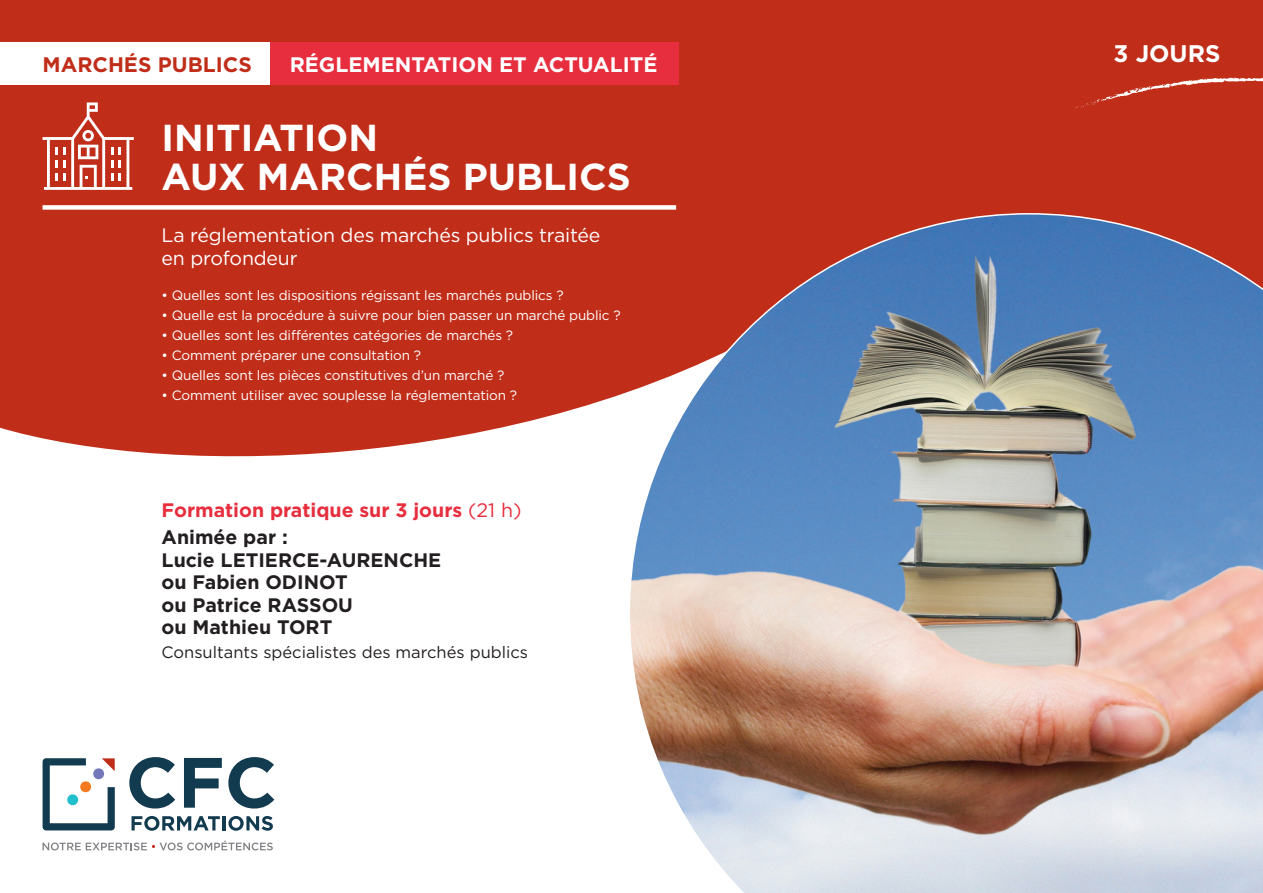
<style>
.page{position:relative;width:1263px;height:893px;background:#c02d19}
.page>*{position:absolute;margin:0;border:0;box-sizing:border-box;transform-origin:0 0}
.t1{font:700 37.5px/39px "Gotham";color:#fff}
.t2{font:700 24px "Gotham";color:#fff}
.t3{font:700 21px "Gotham";color:#fff}
.t4{font:700 21px "Gotham";color:#c02d19}
.t5{font:700 19.5px "Gotham";color:#231f20}
.t6{font:19.5px/22.5px "Gotham";letter-spacing:-.01em;color:#fff}
.t7{font:700 19.5px "Gotham";color:#e62e3e}
.t8{font:16.5px "Gotham";color:#231f20}
.t9{font:13.5px "Gotham";letter-spacing:-.01em;color:#fff}
.s1{font-weight:400}
</style>
<div class="page">
<svg style="left:0;top:205px;width:677px;height:688px;fill:#fff"></svg>
<img style="left:629px;top:213px;width:634px;height:680px">
<svg style="left:129px;top:757px;width:46px;height:51px;background:#93a5af"></svg>
<svg style="left:132px;top:816px;width:88px;height:15px"></svg>
<hr style="left:222px;top:816px;width:4px;height:14px;background:#133b50">
<svg style="left:228px;top:816px;width:45px;height:15px"></svg>
<svg style="left:184px;top:758px;width:38px;height:50px;background:#7d939e"></svg>
<svg style="left:228px;top:757px;width:46px;height:51px;background:#93a5af"></svg>
<svg style="left:43px;top:758px;width:72px;height:72px;background:#b5bfc4"></svg>
<svg style="left:43px;top:840px;width:230px;height:10px;background:#dbdbdc"></svg>
<div style="left:0;top:43px;width:286px;height:42px;background:#fff"></div>
<div style="left:270px;top:43px;width:408px;height:42px;background:#e62e3e"></div>
<svg style="left:43px;top:102px;width:91px;height:88px"></svg>
<div style="left:43px;top:205px;width:633px;height:5px;background:#fff"></div>
<svg style="left:1075px;top:77px;width:188px;height:31px"></svg>
<p class="t4" style="left:43px;top:51px;width:211px">MARCHÉS PUBLICS</p>
<p class="t3" style="left:290px;top:51px;width:369px">RÉGLEMENTATION ET ACTUALITÉ</p>
<p class="t1" style="left:162px;top:118px;width:471px">INITIATION<br>AUX MARCHÉS PUBLICS</p>
<p class="t6" style="left:162px;top:223px;width:440px">La réglementation des marchés publics traitée en profondeur</p>
<p class="t9" style="left:162px;top:286px;width:404px">• Quelles sont les dispositions régissant les marchés publics ?</p>
<p class="t9" style="left:162px;top:306px;width:460px">• Quelle est la procédure à suivre pour bien passer un marché public ?</p>
<p class="t9" style="left:162px;top:326px;width:353px">• Quelles sont les différentes catégories de marchés ?</p>
<p class="t9" style="left:162px;top:346px;width:261px">• Comment préparer une consultation ?</p>
<p class="t9" style="left:162px;top:367px;width:344px">• Quelles sont les pièces constitutives d’un marché ?</p>
<p class="t9" style="left:162px;top:387px;width:357px">• Comment utiliser avec souplesse la réglementation ?</p>
<p class="t7" style="left:162px;top:498px;width:361px">Formation pratique sur 3 jours <span class="s1">(21 h)</span></p>
<p class="t5" style="left:162px;top:524px;width:128px">Animée par :</p>
<p class="t5" style="left:162px;top:547px;width:281px">Lucie LETIERCE-AURENCHE</p>
<p class="t5" style="left:162px;top:569px;width:188px">ou Fabien ODINOT</p>
<p class="t5" style="left:162px;top:592px;width:193px">ou Patrice RASSOU</p>
<p class="t5" style="left:162px;top:614px;width:172px">ou Mathieu TORT</p>
<p class="t8" style="left:162px;top:641px;width:368px">Consultants spécialistes des marchés publics</p>
<p class="t2" style="left:1113px;top:37px;width:108px">3 JOURS</p>
</div>
